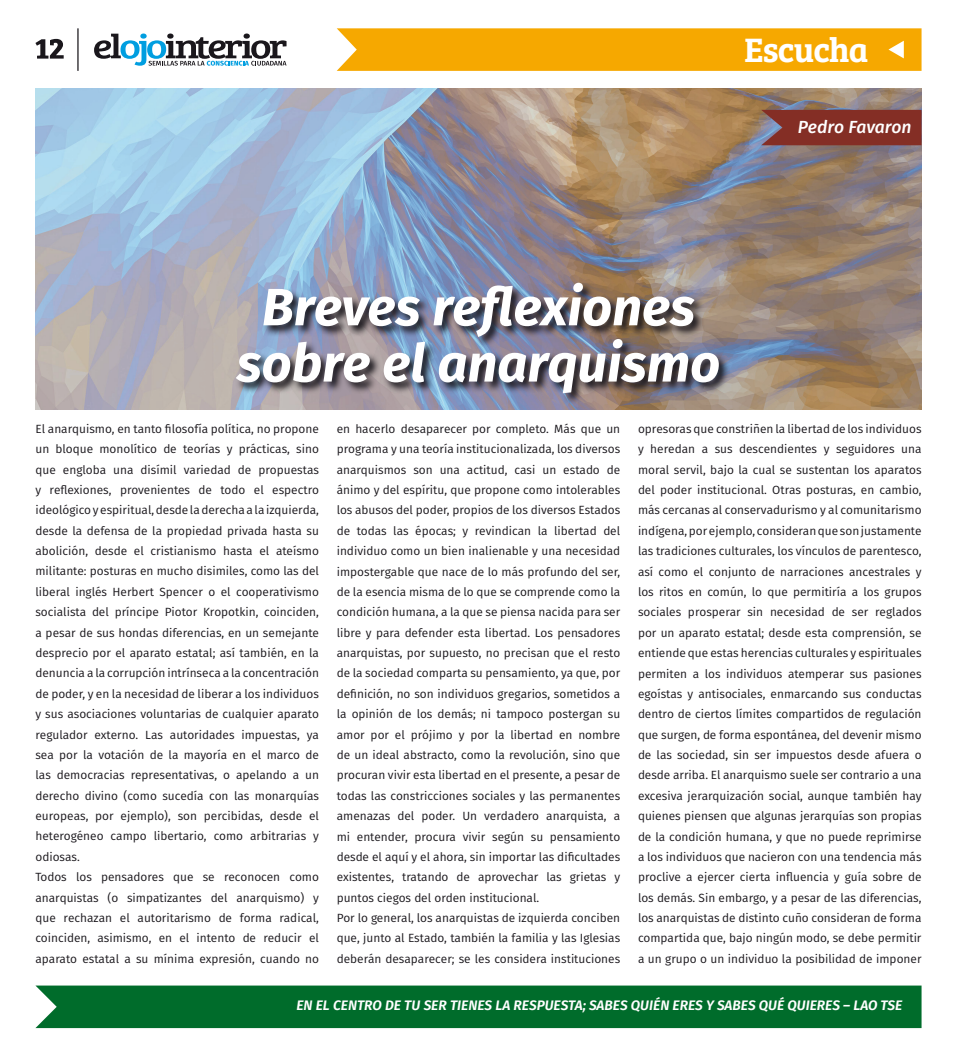
<style>
.page{position:relative;width:957px;height:1049px;background:#fff}
.page>*{position:absolute;margin:0;border:0;box-sizing:border-box;transform-origin:0 0}
.t1{font:italic 700 52.5px/56.2px "Fira Sans";color:#fff;text-align:center}
.t2{font:600 35px "Bree Serif";letter-spacing:-.025em;color:#fff}
.t3{font:italic 500 17.5px "Fira Sans";letter-spacing:-.005em;color:#fff}
.t4{font:italic 600 13.75px "Fira Sans";color:#fff}
.t5{font:11.88px/20.4px "Fira Sans";color:#1a171c}
</style>
<div class="page">
<svg style="left:94px;top:34px;width:192px;height:32px"></svg>
<hr style="left:77px;top:28px;width:2px;height:43px;background:#1a171c">
<div style="left:35px;top:985px;width:886px;height:43px;background:#006c2b"></div>
<svg style="left:337px;top:28px;width:584px;height:43px;background:#f6aa08"></svg>
<img style="left:35px;top:89px;width:886px;height:320px">
<svg style="left:761px;top:110px;width:160px;height:35px;background:#83342e"></svg>
<svg style="left:35px;top:39px;width:29px;height:20px"></svg>
<img style="left:234px;top:281px;width:496px;height:124px">
<h2 class="t2" style="left:744px;top:23px;width:126px">Escucha</h2>
<h1 class="t1" style="left:237px;top:279px;width:485px">Breves reflexiones sobre el anarquismo</h1>
<h3 class="t3" style="left:798px;top:114px;width:115px">Pedro Favaron</h3>
<p class="t5" style="left:35px;top:418px;width:285px">El anarquismo, en tanto fi losofía política, no propone un bloque monolítico de teorías y prácticas, sino que engloba una disímil variedad de propuestas y reflexiones, provenientes de todo el espectro ideológico y espiritual, desde la derecha a la izquierda, desde la defensa de la propiedad privada hasta su abolición, desde el cristianismo hasta el ateísmo militante: posturas en mucho disimiles, como las del liberal inglés Herbert Spencer o el cooperativismo socialista del príncipe Piotor Kropotkin, coinciden, a pesar de sus hondas diferencias, en un semejante desprecio por el aparato estatal; así también, en la denuncia a la corrupción intrínseca a la concentración de poder, y en la necesidad de liberar a los individuos y sus asociaciones voluntarias de cualquier aparato regulador externo. Las autoridades impuestas, ya sea por la votación de la mayoría en el marco de las democracias representativas, o apelando a un derecho divino (como sucedía con las monarquías europeas, por ejemplo), son percibidas, desde el heterogéneo campo libertario, como arbitrarias y odiosas.<br>Todos los pensadores que se reconocen como anarquistas (o simpatizantes del anarquismo) y que rechazan el autoritarismo de forma radical, coinciden, asimismo, en el intento de reducir el aparato estatal a su mínima expresión, cuando no</p>
<p class="t5" style="left:337px;top:418px;width:285px">en hacerlo desaparecer por completo. Más que un programa y una teoría institucionalizada, los diversos anarquismos son una actitud, casi un estado de ánimo y del espíritu, que propone como intolerables los abusos del poder, propios de los diversos Estados de todas las épocas; y revindican la libertad del individuo como un bien inalienable y una necesidad impostergable que nace de lo más profundo del ser, de la esencia misma de lo que se comprende como la condición humana, a la que se piensa nacida para ser libre y para defender esta libertad. Los pensadores anarquistas, por supuesto, no precisan que el resto de la sociedad comparta su pensamiento, ya que, por defi nición, no son individuos gregarios, sometidos a la opinión de los demás; ni tampoco postergan su amor por el prójimo y por la libertad en nombre de un ideal abstracto, como la revolución, sino que procuran vivir esta libertad en el presente, a pesar de todas las constricciones sociales y las permanentes amenazas del poder. Un verdadero anarquista, a mi entender, procura vivir según su pensamiento desde el aquí y el ahora, sin importar las difi cultades existentes, tratando de aprovechar las grietas y puntos ciegos del orden institucional.<br>Por lo general, los anarquistas de izquierda conciben que, junto al Estado, también la familia y las Iglesias deberán desaparecer; se les considera instituciones</p>
<p class="t5" style="left:638px;top:419px;width:285px;text-align:justify">opresoras que constriñen la libertad de los individuos y heredan a sus descendientes y seguidores una moral servil, bajo la cual se sustentan los aparatos del poder institucional. Otras posturas, en cambio, más cercanas al conservadurismo y al comunitarismo indígena, por ejemplo, consideran que son justamente las tradiciones culturales, los vínculos de parentesco, así como el conjunto de narraciones ancestrales y los ritos en común, lo que permitiría a los grupos sociales prosperar sin necesidad de ser reglados por un aparato estatal; desde esta comprensión, se entiende que estas herencias culturales y espirituales permiten a los individuos atemperar sus pasiones egoístas y antisociales, enmarcando sus conductas dentro de ciertos límites compartidos de regulación que surgen, de forma espontánea, del devenir mismo de las sociedad, sin ser impuestos desde afuera o desde arriba. El anarquismo suele ser contrario a una excesiva jerarquización social, aunque también hay quienes piensen que algunas jerarquías son propias de la condición humana, y que no puede reprimirse a los individuos que nacieron con una tendencia más proclive a ejercer cierta influencia y guía sobre de los demás. Sin embargo, y a pesar de las diferencias, los anarquistas de distinto cuño consideran de forma compartida que, bajo ningún modo, se debe permitir a un grupo o un individuo la posibilidad de imponer</p>
<p class="t4" style="left:296px;top:995px;width:607px">EN EL CENTRO DE TU SER TIENES LA RESPUESTA; SABES QUIÉN ERES Y SABES QUÉ QUIERES – LAO TSE</p>
</div>
